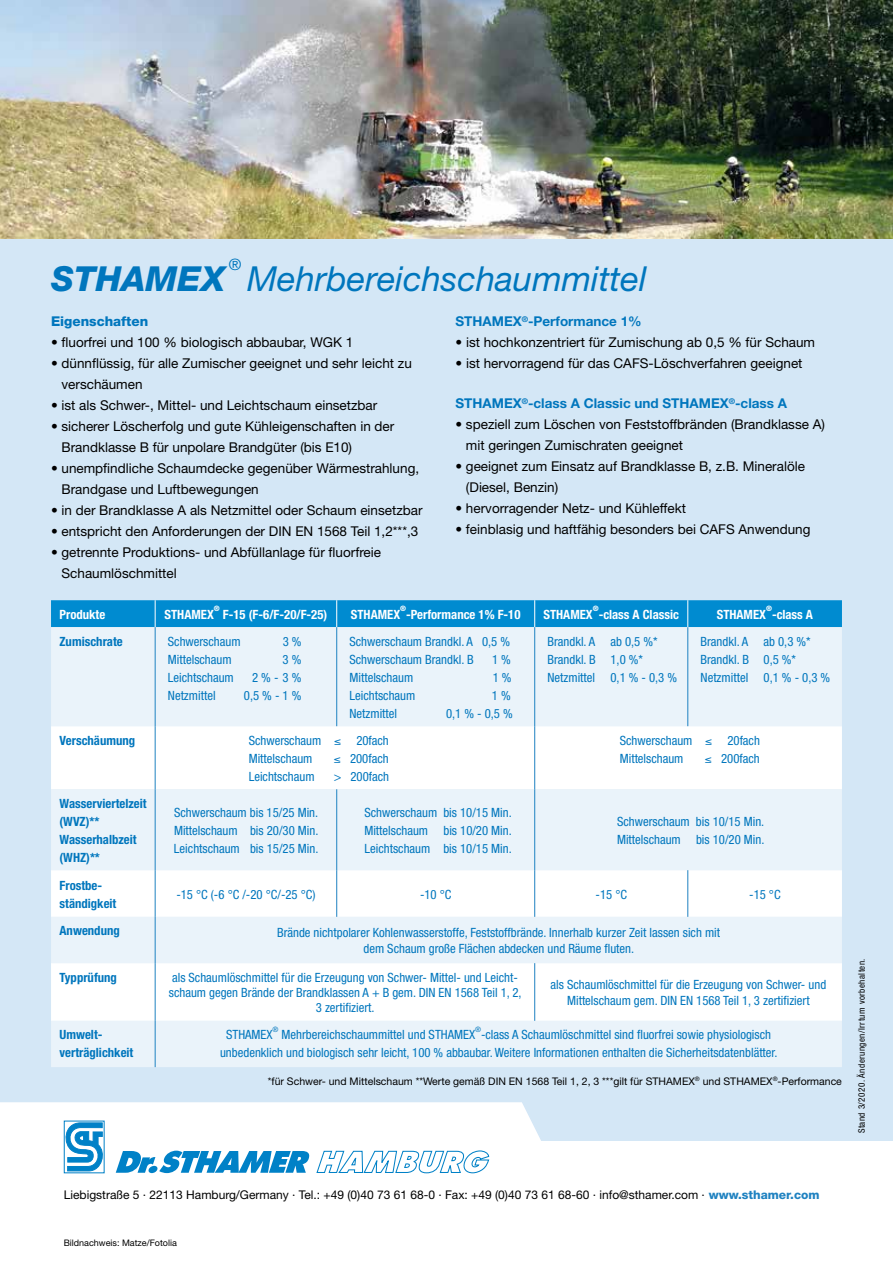
<style>
.page{position:relative;width:893px;height:1263px;background:#fff}
.page>*{position:absolute;margin:0;border:0;box-sizing:border-box;transform-origin:0 0}
.t1{font:italic 34.5px "Helvetica Neue";color:#0076bd}
.t2{font:italic 800 34.5px "Helvetica Neue";color:#0076bd}
.t3{font:italic 15.75px "Helvetica Neue";color:#0076bd}
.t4{font:13.5px/21px "Helvetica Neue";color:#000}
.t5{font:700 13.5px "Helvetica Neue";color:#0076bd}
.t6{font:800 13.5px "Helvetica Neue";color:#0076bd}
.t7{font:condensed 12.75px/18px "Helvetica Neue";color:#0076bd}
.t8{font:700 condensed 12.75px/18px "Helvetica Neue";color:#0076bd}
.t9{font:700 condensed 12.75px "Helvetica Neue";color:#fff}
.t10{font:12px "Helvetica Neue";color:#000}
.t11{font:10.5px "Helvetica Neue";color:#000}
.t12{font:condensed 9px "Helvetica Neue";letter-spacing:.05em;color:#000}
.t13{font:9px "Helvetica Neue";color:#000}
.t14{font:700 condensed 7.5px "Helvetica Neue";color:#fff}
.t15{font:condensed 7.5px "Helvetica Neue";color:#0076bd}
.s1{font-weight:800;color:#1f82c1}
</style>
<div class="page">
<div style="left:0;top:238px;width:893px;height:903px;background:#d4e7f6"></div>
<svg style="left:0;top:1102px;width:541px;height:72px"></svg>
<img style="left:0;top:0;width:893px;height:238px">
<div style="left:51px;top:627px;width:791px;height:440px;background:#eaf3fa"></div>
<svg style="left:51px;top:726px;width:791px;height:295px;background:#f5f9fc"></svg>
<hr style="left:155px;top:627px;width:1px;height:99px;background:#1f82c1">
<hr style="left:336px;top:627px;width:1px;height:99px;background:#1f82c1">
<hr style="left:534px;top:627px;width:1px;height:99px;background:#1f82c1">
<hr style="left:155px;top:726px;width:1px;height:63px;background:#1f82c1">
<hr style="left:534px;top:726px;width:1px;height:63px;background:#1f82c1">
<hr style="left:155px;top:789px;width:1px;height:81px;background:#1f82c1">
<hr style="left:336px;top:789px;width:1px;height:81px;background:#1f82c1">
<hr style="left:534px;top:789px;width:1px;height:81px;background:#1f82c1">
<hr style="left:155px;top:870px;width:1px;height:47px;background:#1f82c1">
<hr style="left:336px;top:870px;width:1px;height:47px;background:#1f82c1">
<hr style="left:534px;top:870px;width:1px;height:47px;background:#1f82c1">
<hr style="left:155px;top:917px;width:1px;height:46px;background:#1f82c1">
<hr style="left:155px;top:963px;width:1px;height:58px;background:#1f82c1">
<hr style="left:534px;top:963px;width:1px;height:58px;background:#1f82c1">
<hr style="left:155px;top:1021px;width:1px;height:46px;background:#1f82c1">
<hr style="left:687px;top:627px;width:1px;height:99px;background:#1f82c1">
<div style="left:51px;top:600px;width:791px;height:27px;background:#008bd0"></div>
<hr style="left:687px;top:870px;width:1px;height:47px;background:#1f82c1">
<p class="t3" style="left:229px;top:255px;width:14px">®</p>
<h1 class="t2" style="left:51px;top:258px;width:176px">STHAMEX</h1>
<h1 class="t1" style="left:247px;top:258px;width:401px">Mehrbereichschaummittel</h1>
<p class="t6" style="left:51px;top:313px;width:99px">Eigenschaften</p>
<p class="t4" style="left:51px;top:332px;width:304px">• fluorfrei und 100 % biologisch abbaubar, WGK 1</p>
<p class="t4" style="left:62px;top:353px;width:352px;text-indent:-11px">• dünnflüssig, für alle Zumischer geeignet und sehr leicht zu verschäumen</p>
<p class="t4" style="left:51px;top:395px;width:328px">• ist als Schwer-, Mittel- und Leichtschaum einsetzbar</p>
<p class="t4" style="left:62px;top:416px;width:334px;text-indent:-11px">• sicherer Löscherfolg und gute Kühleigenschaften in der<br>Brandklasse B für unpolare Brandgüter (bis E10)</p>
<p class="t4" style="left:62px;top:458px;width:359px;text-indent:-11px">• unempfindliche Schaumdecke gegenüber Wärmestrahlung,<br>Brandgase und Luftbewegungen</p>
<p class="t4" style="left:51px;top:500px;width:373px">• in der Brandklasse A als Netzmittel oder Schaum einsetzbar</p>
<p class="t4" style="left:51px;top:521px;width:369px">• entspricht den Anforderungen der DIN EN 1568 Teil 1,2***,3</p>
<p class="t4" style="left:62px;top:542px;width:321px;text-indent:-11px">• getrennte Produktions- und Abfüllanlage für fluorfreie<br>Schaumlöschmittel</p>
<p class="t5" style="left:455px;top:313px;width:188px">STHAMEX<sup>®</sup>-Performance 1%</p>
<p class="t4" style="left:455px;top:331px;width:361px">• ist hochkonzentriert für Zumischung ab 0,5 % für Schaum</p>
<p class="t4" style="left:455px;top:352px;width:349px">• ist hervorragend für das CAFS-Löschverfahren geeignet</p>
<p class="t5" style="left:455px;top:395px;width:333px">STHAMEX<sup>®</sup>-class A Classic und STHAMEX<sup>®</sup>-class A</p>
<p class="t4" style="left:466px;top:414px;width:361px;text-indent:-11px">• speziell zum Löschen von Feststoffbränden (Brandklasse A) mit geringen Zumischraten geeignet</p>
<p class="t4" style="left:466px;top:456px;width:340px;text-indent:-11px">• geeignet zum Einsatz auf Brandklasse B, z.B. Mineralöle (Diesel, Benzin)</p>
<p class="t4" style="left:455px;top:498px;width:232px">• hervorragender Netz- und Kühleffekt</p>
<p class="t4" style="left:455px;top:519px;width:357px">• feinblasig und haftfähig besonders bei CAFS Anwendung</p>
<p class="t14" style="left:214px;top:604px;width:7px">®</p>
<p class="t14" style="left:400px;top:604px;width:7px">®</p>
<p class="t14" style="left:593px;top:604px;width:7px">®</p>
<p class="t14" style="left:766px;top:604px;width:7px">®</p>
<p class="t9" style="left:60px;top:606px;width:47px">Produkte</p>
<p class="t9" style="left:165px;top:606px;width:51px">STHAMEX</p>
<p class="t9" style="left:223px;top:606px;width:106px">F-15 (F-6/F-20/F-25)</p>
<p class="t9" style="left:351px;top:606px;width:51px">STHAMEX</p>
<p class="t9" style="left:406px;top:606px;width:116px">-Performance 1% F-10</p>
<p class="t9" style="left:543px;top:606px;width:51px">STHAMEX</p>
<p class="t9" style="left:599px;top:606px;width:82px">-class A Classic</p>
<p class="t9" style="left:717px;top:606px;width:51px">STHAMEX</p>
<p class="t9" style="left:772px;top:606px;width:43px">-class A</p>
<p class="t8" style="left:60px;top:632px;width:65px">Zumischrate</p>
<p class="t7" style="left:168px;top:632px;width:74px">Schwerschaum</p>
<p class="t7" style="left:283px;top:632px;width:20px">3 %</p>
<p class="t7" style="left:168px;top:650px;width:65px">Mittelschaum</p>
<p class="t7" style="left:283px;top:650px;width:20px">3 %</p>
<p class="t7" style="left:168px;top:668px;width:67px">Leichtschaum</p>
<p class="t7" style="left:252px;top:668px;width:51px">2 % - 3 %</p>
<p class="t7" style="left:168px;top:686px;width:49px">Netzmittel</p>
<p class="t7" style="left:244px;top:686px;width:59px">0,5 % - 1 %</p>
<p class="t7" style="left:349px;top:632px;width:162px">Schwerschaum Brandkl. A 0,5 %<br>Schwerschaum Brandkl. B</p>
<p class="t7" style="left:492px;top:650px;width:20px">1 %</p>
<p class="t7" style="left:349px;top:668px;width:65px">Mittelschaum</p>
<p class="t7" style="left:493px;top:668px;width:20px">1 %</p>
<p class="t7" style="left:349px;top:686px;width:67px">Leichtschaum</p>
<p class="t7" style="left:492px;top:686px;width:20px">1 %</p>
<p class="t7" style="left:349px;top:704px;width:49px">Netzmittel</p>
<p class="t7" style="left:446px;top:704px;width:68px">0,1 % - 0,5 %</p>
<p class="t8" style="left:60px;top:731px;width:77px">Verschäumung</p>
<p class="t7" style="left:249px;top:731px;width:142px">Schwerschaum ≤ 20fach<br>Mittelschaum</p>
<p class="t7" style="left:334px;top:749px;width:56px">≤ 200fach</p>
<p class="t7" style="left:249px;top:767px;width:67px">Leichtschaum</p>
<p class="t7" style="left:334px;top:767px;width:57px">&gt; 200fach</p>
<p class="t7" style="left:547px;top:632px;width:131px">Brandkl. A ab 0,5 %*<br>Brandkl. B 1,0 %*<br>Netzmittel 0,1 % - 0,3 %</p>
<p class="t7" style="left:701px;top:632px;width:131px">Brandkl. A ab 0,3 %*<br>Brandkl. B 0,5 %*<br>Netzmittel 0,1 % - 0,3 %</p>
<p class="t7" style="left:620px;top:731px;width:142px">Schwerschaum ≤ 20fach<br>Mittelschaum</p>
<p class="t7" style="left:705px;top:749px;width:56px">≤ 200fach</p>
<p class="t8" style="left:60px;top:794px;width:89px">Wasserviertelzeit (WVZ)**<br>Wasserhalbzeit (WHZ)**</p>
<p class="t7" style="left:174px;top:803px;width:146px;text-align:justify">Schwerschaum bis 15/25 Min.<br>Mittelschaum bis 20/30 Min.<br>Leichtschaum bis 15/25 Min.</p>
<p class="t7" style="left:364px;top:803px;width:149px;text-align:justify">Schwerschaum bis 10/15 Min.<br>Mittelschaum bis 10/20 Min.<br>Leichtschaum bis 10/15 Min.</p>
<p class="t7" style="left:617px;top:812px;width:149px">Schwerschaum bis 10/15 Min.<br>Mittelschaum bis 10/20 Min.</p>
<p class="t8" style="left:60px;top:876px;width:58px">Frostbe&shy;ständigkeit</p>
<p class="t7" style="left:176px;top:885px;width:141px">-15 °C (-6 °C /-20 °C/-25 °C)</p>
<p class="t7" style="left:420px;top:885px;width:33px">-10 °C</p>
<p class="t7" style="left:596px;top:885px;width:33px">-15 °C</p>
<p class="t7" style="left:749px;top:885px;width:33px">-15 °C</p>
<p class="t8" style="left:60px;top:921px;width:62px">Anwendung</p>
<p class="t7" style="left:277px;top:925px;width:445px;line-height:15.3px;text-align:center">Brände nichtpolarer Kohlenwasserstoffe, Feststoffbrände. Innerhalb kurzer Zeit lassen sich mit dem Schaum große Flächen abdecken und Räume fluten.</p>
<p class="t8" style="left:60px;top:968px;width:59px">Typprüfung</p>
<p class="t7" style="left:169px;top:969px;width:354px;line-height:15.3px;text-align:center">als Schaumlöschmittel für die Erzeugung von Schwer- Mittel- und Leicht&shy;schaum gegen Brände der Brandklassen A + B gem. DIN EN 1568 Teil 1, 2,<br>3 zertifiziert.</p>
<p class="t7" style="left:551px;top:977px;width:277px;line-height:15.3px;text-align:center">als Schaumlöschmittel für die Erzeugung von Schwer- und<br>Mittelschaum gem. DIN EN 1568 Teil 1, 3 zertifiziert</p>
<p class="t8" style="left:60px;top:1025px;width:75px">Umwelt&shy;verträglichkeit</p>
<p class="t7" style="left:226px;top:1026px;width:48px">STHAMEX</p>
<p class="t15" style="left:475px;top:1025px;width:7px">®</p>
<p class="t7" style="left:220px;top:1026px;width:559px;text-indent:261px">-class A Schaumlöschmittel sind fluorfrei sowie physiologisch unbedenklich und biologisch sehr leicht, 100 % abbaubar. Weitere Informationen enthalten die Sicherheitsdatenblätter.</p>
<p class="t15" style="left:273px;top:1025px;width:7px">®</p>
<p class="t7" style="left:282px;top:1026px;width:195px">Mehrbereichschaummittel und STHAMEX</p>
<p class="t11" style="left:268px;top:1075px;width:575px">*für Schwer- und Mittelschaum **Werte gemäß DIN EN 1568 Teil 1, 2, 3 ***gilt für STHAMEX<sup>®</sup> und STHAMEX<sup>®</sup>-Performance</p>
<p class="t12" style="left:856px;top:1133px;width:176px;rotate:-90deg">Stand 3/2020. Änderungen/Irrtum vorbehalten.</p>
<p class="t10" style="left:64px;top:1188px;width:757px">Liebigstraße 5 · 22113 Hamburg/Germany · Tel.: +49 (0)40 73 61 68-0 · Fax: +49 (0)40 73 61 68-60 · info@sthamer.com · <span class="s1">www.sthamer.com</span></p>
<p class="t13" style="left:64px;top:1237px;width:115px">Bildnachweis: Matze/Fotolia</p>
</div>
